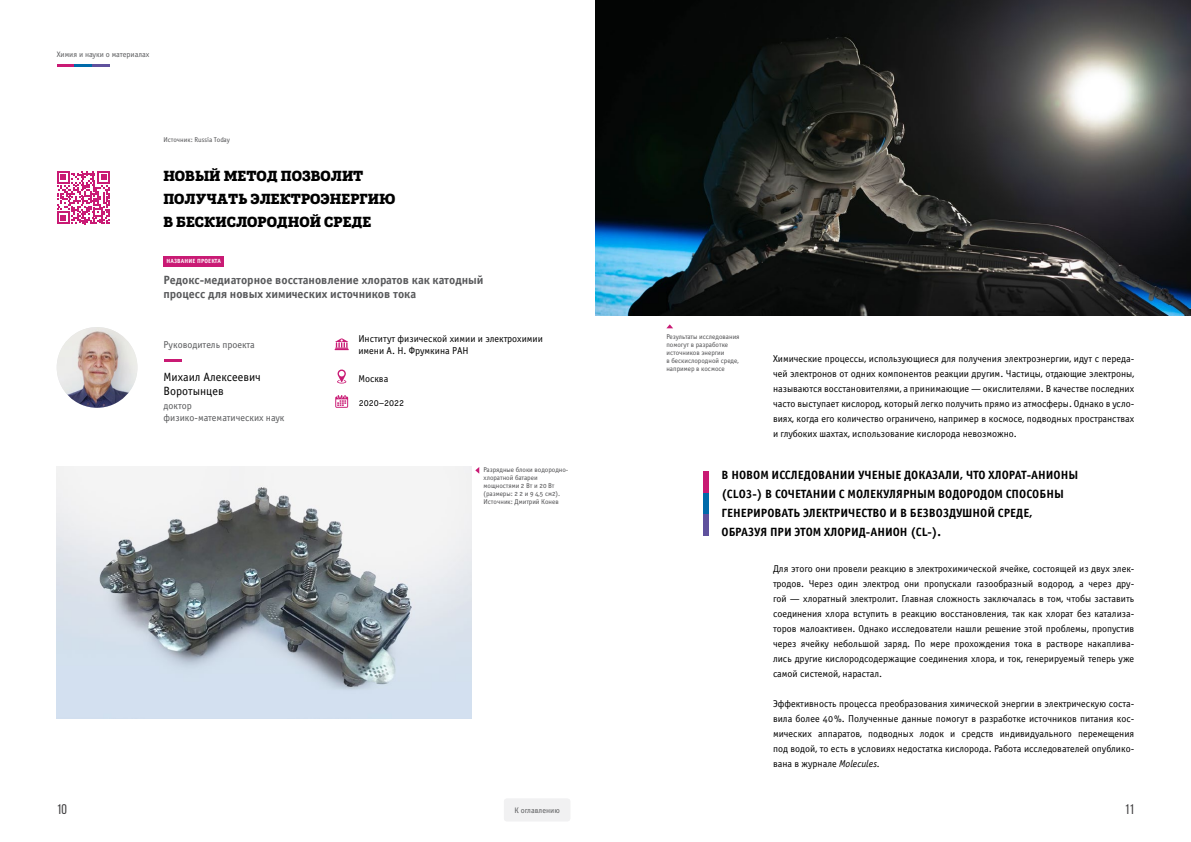
<style>
.page{position:relative;width:1191px;height:842px;background:#fff}
.page>*{position:absolute;margin:0;border:0;box-sizing:border-box;transform-origin:0 0}
.t1{font:14px/23px "Posterizer KG";color:#000}
.t2{font:14px "Bebas Neue";color:#414042}
.t3{font:12px/19px "Officina Sans Bold C";color:#000}
.t4{font:12px/14.4px "Officina Sans Bold C";color:#58595b}
.t5{font:12px/14px "Officina Sans Book OSC";color:#000}
.t6{font:10px/15px "Officina Sans Book OSC";color:#000;text-align:justify}
.t7{font:10px/12px "Officina Sans Book OSC";color:#58595b}
.t8{font:8px "Officina Sans Book OSC";color:#58595b}
.t9{font:7px/8px "Officina Sans Book OSC";color:#4d4d4f}
.t10{font:6px "Officina Sans Bold C";letter-spacing:.025em;color:#fff}
.s1{font-style:italic}
</style>
<div class="page">
<svg style="left:57px;top:65px;width:53px;height:2px"></svg>
<div style="left:504px;top:799px;width:66px;height:22px;background:#f1f1f2;border-radius:3px"></div>
<svg style="left:335px;top:395px;width:13px;height:13px"></svg>
<img style="left:57px;top:327px;width:80px;height:81px;border-radius:40px">
<svg style="left:335px;top:338px;width:14px;height:12px"></svg>
<svg style="left:337px;top:369px;width:9px;height:14px"></svg>
<img style="left:57px;top:467px;width:414px;height:251px">
<div style="left:164px;top:256px;width:60px;height:10px;background:#c91a74"></div>
<svg style="left:164px;top:360px;width:18px;height:2px"></svg>
<div style="left:703px;top:471px;width:5px;height:22px;background:#c91a74"></div>
<div style="left:703px;top:493px;width:5px;height:21px;background:#006aaa"></div>
<div style="left:703px;top:514px;width:5px;height:22px;background:#5f519d"></div>
<svg style="left:57px;top:171px;width:53px;height:53px"></svg>
<svg style="left:475px;top:467px;width:4px;height:7px"></svg>
<img style="left:595px;top:0;width:596px;height:316px">
<svg style="left:666px;top:324px;width:7px;height:4px"></svg>
<p class="t8" style="left:57px;top:50px;width:94px">Химия и науки о материалах</p>
<p class="t9" style="left:163px;top:136px;width:68px">Источник: Russia Today</p>
<h1 class="t1" style="left:163px;top:165px;width:234px">НОВЫЙ МЕТОД ПОЗВОЛИТ<br>ПОЛУЧАТЬ ЭЛЕКТРОЭНЕРГИЮ<br>В БЕСКИСЛОРОДНОЙ СРЕДЕ</h1>
<p class="t10" style="left:166px;top:258px;width:56px">НАЗВАНИЕ ПРОЕКТА</p>
<p class="t4" style="left:163px;top:273px;width:322px">Редокс-медиаторное восстановление хлоратов как катодный процесс для новых химических источников тока</p>
<p class="t6" style="left:358px;top:333px;width:186px;line-height:12px">Институт физической химии и электрохимии имени А. Н. Фрумкина РАН</p>
<p class="t6" style="left:358px;top:371px;width:32px">Москва</p>
<p class="t6" style="left:359px;top:395px;width:47px">2020–2022</p>
<p class="t7" style="left:164px;top:339px;width:93px">Руководитель проекта</p>
<p class="t5" style="left:164px;top:370px;width:99px">Михаил Алексеевич<br>Воротынцев</p>
<p class="t7" style="left:164px;top:400px;width:122px">доктор физико-математических наук</p>
<p class="t9" style="left:483px;top:466px;width:86px">Разрядные блоки водородно&shy;хлоратной батареи мощностями 2 Вт и 20 Вт (размеры: 2×2 и 9×4,5 см2).<br>Источник: Дмитрий Конев</p>
<p class="t9" style="left:666px;top:332px;width:75px">Результаты исследования помогут в разработке источников энергии<br>в бескислородной среде, например в космосе</p>
<p class="t6" style="left:773px;top:351px;width:363px">Химические процессы, использующиеся для получения электроэнергии, идут с переда&shy;чей электронов от одних компонентов реакции другим. Частицы, отдающие электроны, называются восстановителями, а принимающие — окислителями. В качестве последних часто выступает кислород, который легко получить прямо из атмосферы. Однако в усло&shy;виях, когда его количество ограничено, например в космосе, подводных пространствах и глубоких шахтах, использование кислорода невозможно.</p>
<p class="t3" style="left:721px;top:466px;width:358px">В НОВОМ ИССЛЕДОВАНИИ УЧЕНЫЕ ДОКАЗАЛИ, ЧТО ХЛОРАТ-АНИОНЫ (CLO3-) В СОЧЕТАНИИ С МОЛЕКУЛЯРНЫМ ВОДОРОДОМ СПОСОБНЫ ГЕНЕРИРОВАТЬ ЭЛЕКТРИЧЕСТВО И В БЕЗВОЗДУШНОЙ СРЕДЕ, ОБРАЗУЯ ПРИ ЭТОМ ХЛОРИД-АНИОН (CL-).</p>
<p class="t6" style="left:773px;top:561px;width:363px">Для этого они провели реакцию в электрохимической ячейке, состоящей из двух элек&shy;тродов. Через один электрод они пропускали газообразный водород, а через дру&shy;гой — хлоратный электролит. Главная сложность заключалась в том, чтобы заставить соединения хлора вступить в реакцию восстановления, так как хлорат без катализа&shy;торов малоактивен. Однако исследователи нашли решение этой проблемы, пропустив через ячейку небольшой заряд. По мере прохождения тока в растворе накаплива&shy;лись другие кислородсодержащие соединения хлора, и ток, генерируемый теперь уже самой системой, нарастал.</p>
<p class="t6" style="left:773px;top:696px;width:363px">Эффективность процесса преобразования химической энергии в электрическую соста&shy;вила более 40%. Полученные данные помогут в разработке источников питания кос&shy;мических аппаратов, подводных лодок и средств индивидуального перемещения под водой, то есть в условиях недостатка кислорода. Работа исследователей опублико&shy;вана в журнале <span class="s1">Molecules.</span></p>
<h1 class="t2" style="left:57px;top:802px;width:12px">10</h1>
<p class="t8" style="left:514px;top:806px;width:47px">К оглавлению</p>
<h1 class="t2" style="left:1124px;top:802px;width:11px">11</h1>
</div>
